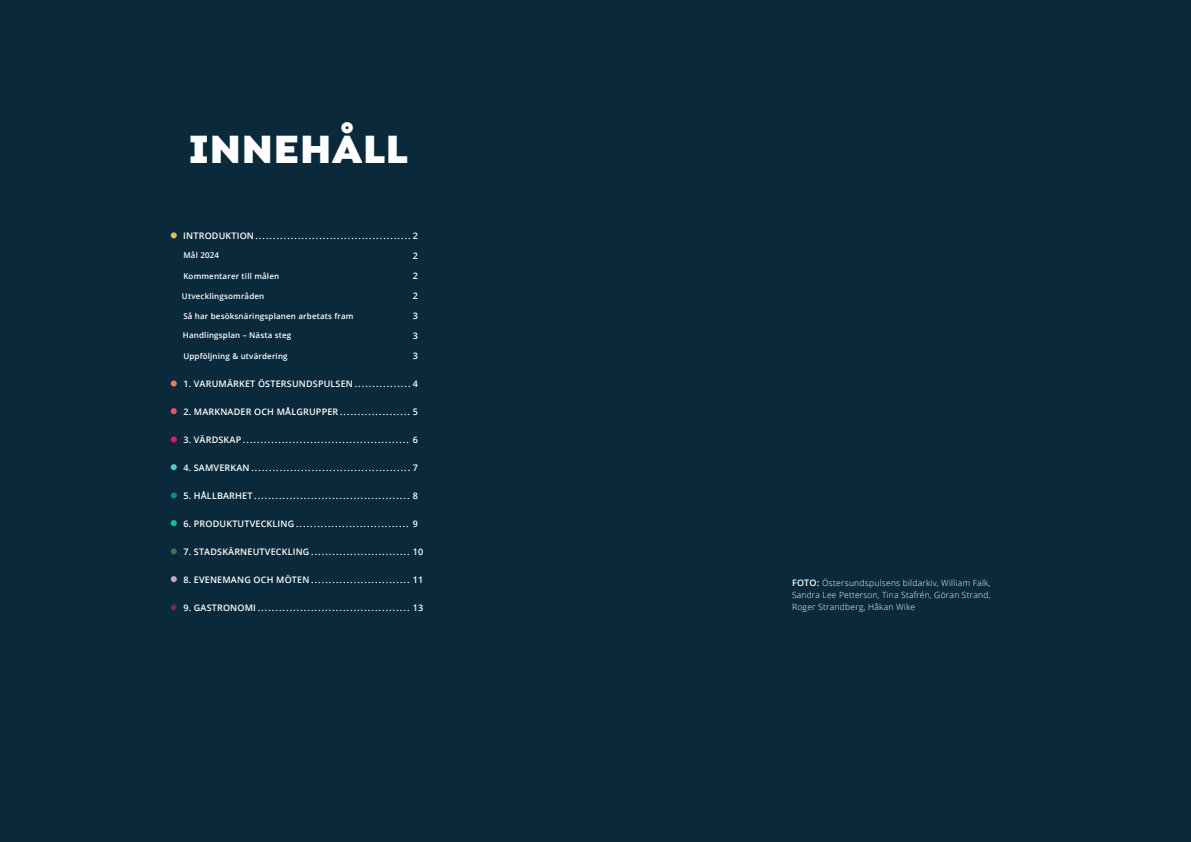
<style>
.page{position:relative;width:1191px;height:842px;background:#0a293b}
.page>*{position:absolute;margin:0;border:0;box-sizing:border-box;transform-origin:0 0}
.t1{font:900 42px "Isidora Sans Alt";letter-spacing:.02em;color:#fff}
.t2{font:600 9px "Open Sans";letter-spacing:.02em;color:#fff}
.t3{font:300 8.5px/12px "Open Sans";letter-spacing:.03em;color:#fff;text-align:justify}
.t4{font:600 8px "Open Sans";letter-spacing:.02em;color:#fff}
.s1{font-style:inherit}
.s2{font-weight:600;font-size:9px}
</style>
<div class="page">
<svg style="left:171px;top:232px;width:6px;height:6px"></svg>
<svg style="left:171px;top:380px;width:6px;height:6px"></svg>
<svg style="left:171px;top:408px;width:6px;height:6px"></svg>
<svg style="left:171px;top:436px;width:6px;height:6px"></svg>
<svg style="left:171px;top:464px;width:6px;height:6px"></svg>
<svg style="left:171px;top:492px;width:6px;height:6px"></svg>
<svg style="left:171px;top:520px;width:6px;height:6px"></svg>
<svg style="left:171px;top:548px;width:6px;height:6px"></svg>
<svg style="left:171px;top:576px;width:6px;height:6px"></svg>
<svg style="left:171px;top:604px;width:6px;height:6px"></svg>
<p class="t1" style="left:189px;top:122px;width:221px">INNEHÅLL</p>
<p class="t2" style="left:183px;top:229px;width:236px">INTRODUKTION............................................2</p>
<p class="t4" style="left:183px;top:250px;width:37px">Mål 20<span class="s1">24</span></p>
<p class="t4" style="left:183px;top:271px;width:97px">Kommentarer till målen</p>
<p class="t4" style="left:182px;top:290px;width:84px">Utvecklingsområden</p>
<p class="t4" style="left:183px;top:311px;width:172px">Så har besöksnäringsplanen arbetats fram</p>
<p class="t4" style="left:183px;top:330px;width:110px">Handlingsplan – Nästa steg</p>
<p class="t4" style="left:183px;top:350px;width:106px">Uppföljning &amp; utvärdering</p>
<p class="t2" style="left:183px;top:377px;width:236px">1. VARUMÄRKET ÖSTERSUNDSPULSEN ................ 4</p>
<p class="t2" style="left:183px;top:405px;width:236px">2. MARKNADER OCH MÅLGRUPPER .................... 5</p>
<p class="t2" style="left:183px;top:433px;width:236px">3. VÄRDSKAP............................................... 6</p>
<p class="t2" style="left:183px;top:461px;width:236px">4. SAMVERKAN.............................................7</p>
<p class="t2" style="left:183px;top:489px;width:236px">5. HÅLLBARHET............................................ 8</p>
<p class="t2" style="left:183px;top:517px;width:236px">6. PRODUKTUTVECKLING................................ 9</p>
<p class="t2" style="left:183px;top:545px;width:241px">7. STADSKÄRNEUTVECKLING............................ 10</p>
<p class="t2" style="left:183px;top:573px;width:241px">8. EVENEMANG OCH MÖTEN............................ 11</p>
<p class="t2" style="left:183px;top:601px;width:241px">9. GASTRONOMI........................................... 13</p>
<p class="t2" style="left:413px;top:249px;width:7px">2</p>
<p class="t2" style="left:413px;top:269px;width:7px">2</p>
<p class="t2" style="left:413px;top:289px;width:7px">2</p>
<p class="t2" style="left:413px;top:309px;width:7px">3</p>
<p class="t2" style="left:413px;top:329px;width:7px">3</p>
<p class="t2" style="left:413px;top:349px;width:7px">3</p>
<p class="t3" style="left:792px;top:577px;width:200px"><span class="s2">FOTO:</span> Östersundspulsens bildarkiv, William Falk, Sandra Lee Petterson, Tina Stafrén, Göran Strand, Roger Strandberg, Håkan Wike</p>
</div>
